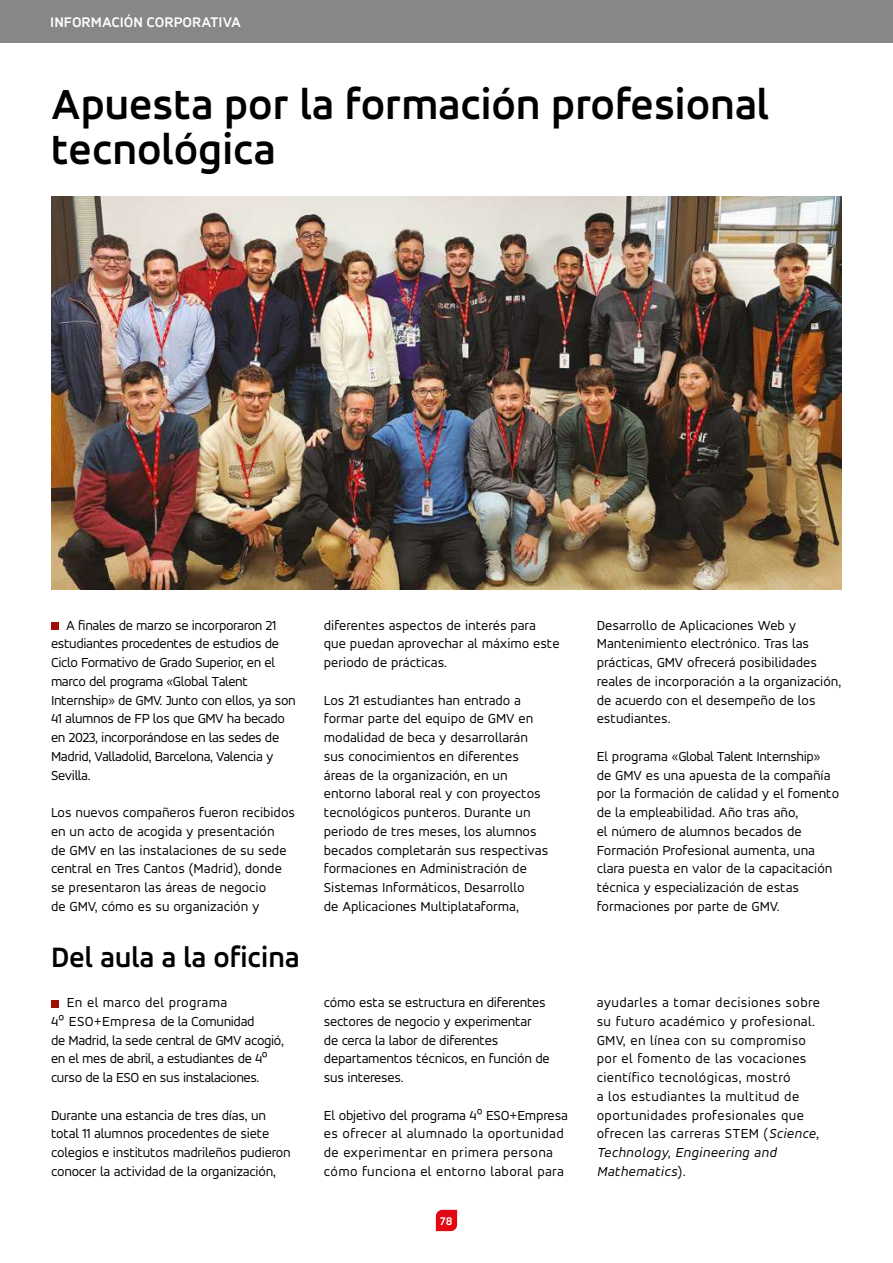
<style>
.page{position:relative;width:893px;height:1263px;background:#fff}
.page>*{position:absolute;margin:0;border:0;box-sizing:border-box;transform-origin:0 0}
.t1{font:700 45px/45px "Accord Alternate";color:#000}
.t2{font:700 30px "Accord Alternate";color:#000}
.t3{font:700 15px "Accord Alternate";color:#fff}
.t4{font:14.25px/18.8px "Accord Alternate";color:#000}
.t5{font:14.25px/18.8px "Accord Alternate";letter-spacing:-.025em;color:#000}
.t6{font:14.25px/18.8px "Accord Alternate";letter-spacing:.025em;color:#000}
.t7{font:700 12px "Accord Alternate";color:#fff}
.s1{font-style:italic}
</style>
<div class="page">
<div style="left:0;top:0;width:893px;height:43px;background:#878787"></div>
<svg style="left:436px;top:1210px;width:21px;height:21px"></svg>
<div style="left:51px;top:622px;width:7px;height:7px;background:#9c1006"></div>
<img style="left:51px;top:197px;width:791px;height:392px">
<div style="left:51px;top:1000px;width:7px;height:7px;background:#9c1006"></div>
<p class="t3" style="left:50px;top:13px;width:192px">INFORMACIÓN CORPORATIVA</p>
<h1 class="t1" style="left:51px;top:81px;width:719px">Apuesta por la formación profesional tecnológica</h1>
<p class="t5" style="left:51px;top:615px;width:246px;text-indent:15px">A finales de marzo se incorporaron 21 estudiantes procedentes de estudios de Ciclo Formativo de Grado Superior, en el marco del programa «Global Talent Internship» de GMV. Junto con ellos, ya son 41 alumnos de FP los que GMV ha becado en 2023, incorporándose en las sedes de Madrid, Valladolid, Barcelona, Valencia y Sevilla.</p>
<p class="t4" style="left:51px;top:803px;width:246px">Los nuevos compañeros fueron recibidos en un acto de acogida y presentación<br>de GMV en las instalaciones de su sede central en Tres Cantos (Madrid), donde se presentaron las áreas de negocio<br>de GMV, cómo es su organización y</p>
<h2 class="t2" style="left:51px;top:938px;width:250px">Del aula a la oficina</h2>
<p class="t5" style="left:51px;top:993px;width:234px;text-indent:16px">En el marco del programa<br>4º ESO+Empresa de la Comunidad<br>de Madrid, la sede central de GMV acogió, en el mes de abril, a estudiantes de 4º curso de la ESO en sus instalaciones.</p>
<p class="t4" style="left:51px;top:1105px;width:241px">Durante una estancia de tres días, un total 11 alumnos procedentes de siete colegios e institutos madrileños pudieron conocer la actividad de la organización,</p>
<p class="t4" style="left:324px;top:615px;width:237px">diferentes aspectos de interés para que puedan aprovechar al máximo este periodo de prácticas.</p>
<p class="t4" style="left:324px;top:690px;width:226px">Los 21 estudiantes han entrado a formar parte del equipo de GMV en modalidad de beca y desarrollarán sus conocimientos en diferentes áreas de la organización, en un entorno laboral real y con proyectos tecnológicos punteros. Durante un periodo de tres meses, los alumnos becados completarán sus respectivas formaciones en Administración de Sistemas Informáticos, Desarrollo<br>de Aplicaciones Multiplataforma,</p>
<p class="t4" style="left:324px;top:993px;width:227px">cómo esta se estructura en diferentes sectores de negocio y experimentar de cerca la labor de diferentes departamentos técnicos, en función de sus intereses.</p>
<p class="t6" style="left:324px;top:1105px;width:246px">El objetivo del programa 4º ESO+Empresa es ofrecer al alumnado la oportunidad de experimentar en primera persona cómo funciona el entorno laboral para</p>
<p class="t7" style="left:440px;top:1214px;width:14px">78</p>
<p class="t4" style="left:597px;top:615px;width:246px">Desarrollo de Aplicaciones Web y Mantenimiento electrónico. Tras las prácticas, GMV ofrecerá posibilidades reales de incorporación a la organización, de acuerdo con el desempeño de los estudiantes.</p>
<p class="t4" style="left:597px;top:746px;width:244px">El programa «Global Talent Internship»<br>de GMV es una apuesta de la compañía por la formación de calidad y el fomento de la empleabilidad. Año tras año,<br>el número de alumnos becados de Formación Profesional aumenta, una clara puesta en valor de la capacitación técnica y especialización de estas formaciones por parte de GMV.</p>
<p class="t6" style="left:597px;top:993px;width:225px">ayudarles a tomar decisiones sobre su futuro académico y profesional.<br>GMV, en línea con su compromiso por el fomento de las vocaciones científico tecnológicas, mostró<br>a los estudiantes la multitud de oportunidades profesionales que ofrecen las carreras STEM (<span class="s1">Science,<br>Technology, Engineering and<br>Mathematics</span>).</p>
</div>
